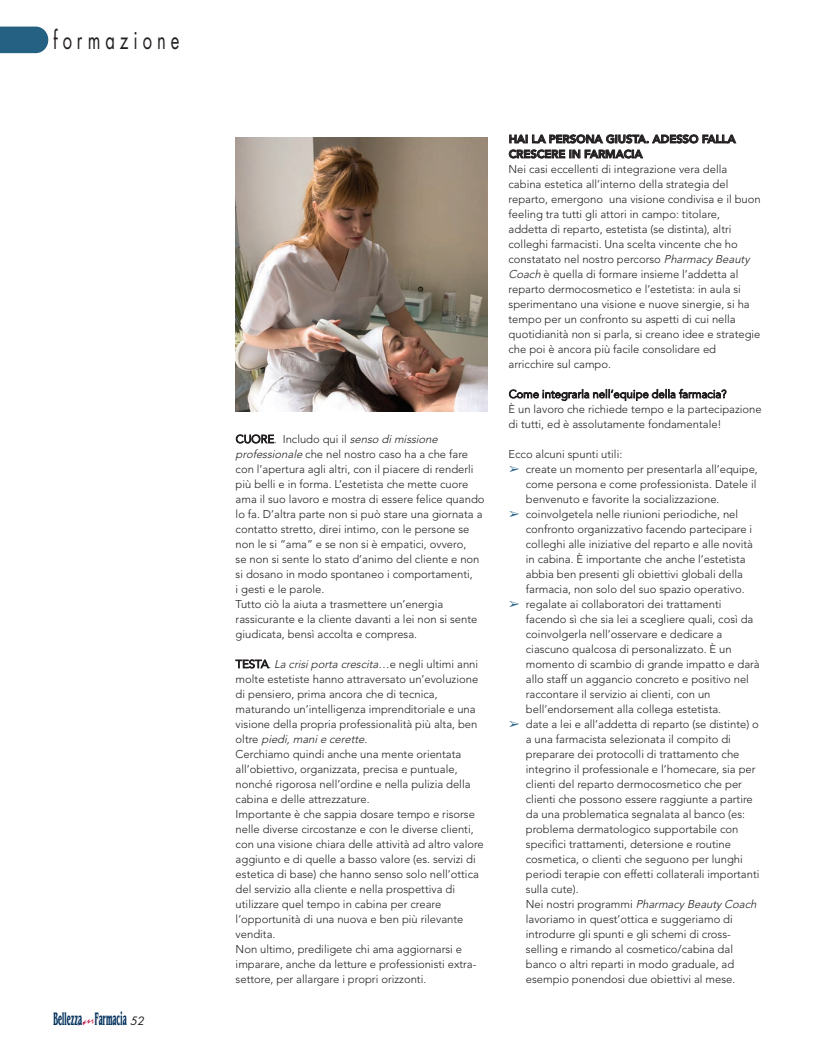
<style>
.page{position:relative;width:815px;height:1063px;background:#fff}
.page>*{position:absolute;margin:0;border:0;box-sizing:border-box;transform-origin:0 0}
.t1{font:24.38px "Futura";letter-spacing:.3em;color:#231f20;scale:.68 1}
.t2{font:700 18.88px "Benguiat";letter-spacing:.015em;color:#002f5b;scale:.35 1}
.t3{font:300 11.25px/15px "Avenir LT Std";color:#231f20}
.t4{font:800 11.25px/15px "Avenir LT Std";color:#231f20}
.s1{font-family:"Futura";font-weight:400;font-style:italic;font-size:11.25px;color:#231f20}
.s2{font-style:italic}
</style>
<div class="page">
<svg style="left:509px;top:134px;width:227px;height:9px"></svg>
<svg style="left:509px;top:149px;width:134px;height:9px"></svg>
<svg style="left:509px;top:389px;width:217px;height:12px"></svg>
<svg style="left:236px;top:434px;width:38px;height:9px"></svg>
<svg style="left:235px;top:659px;width:34px;height:9px"></svg>
<img style="left:78px;top:1016px;width:19px;height:10px">
<svg style="left:0;top:27px;width:48px;height:26px"></svg>
<img style="left:236px;top:137px;width:252px;height:274px">
<h1 class="t1" style="left:53px;top:29px;width:187px">formazione</h1>
<h2 class="t2" style="left:53px;top:1008px;width:261px">Bellezza Farmacia <span class="s1">52</span></h2>
<p class="t3" style="left:236px;top:433px;width:250px">CUORE. Includo qui il <span class="s2">senso dimissione professionale</span>che nel nostro caso ha a che fare con l’apertura agli altri, con il piacere di renderli più belli e in forma. L’estetista che mette cuore ama il suo lavoro e mostra di essere felice quando lo fa. D’altra parte non si può stare una giornata a contatto stretto, direi intimo, con le persone se non le si “ama” e se non si è empatici, ovvero,<br>se non si sente lo stato d’animo del cliente e non si dosano in modo spontaneo i comportamenti,<br>i gesti e le parole.<br>Tutto ciò la aiuta a trasmettere un’energia rassicurante e la cliente davanti a lei non si sente giudicata, bensì accolta e compresa.</p>
<p class="t3" style="left:236px;top:658px;width:250px">TESTA. <span class="s2">La crisiporta crescita</span>…e negli ultimi anni molte estetiste hanno attraversato un’evoluzione di pensiero, prima ancora che di tecnica, maturando un’intelligenza imprenditoriale e una visione della propria professionalità più alta, ben o l t re <span class="s2">piedi,manie cerette.<br></span>Cerchiamo quindi anche una mente orientata all’obiettivo, organizzata, precisa e puntuale, nonché rigorosa nell’ordine e nella pulizia della cabina e delle attrezzature.<br>Importante è che sappia dosare tempo e risorse nelle diverse circostanze e con le diverse clienti, con una visione chiara delle attività ad altro valore aggiunto e di quelle a basso valore (es. servizi di estetica di base) che hanno senso solo nell’ottica del servizio alla cliente e nella prospettiva di utilizzare quel tempo in cabina per creare l’opportunità di una nuova e ben più rilevante vendita.<br>Non ultimo, prediligete chi ama aggiornarsi e imparare, anche da letture e professionisti extra&shy;settore, per allargare i propri orizzonti.</p>
<p class="t4" style="left:509px;top:132px;width:228px">HAI LA PERSONA GIUSTA. ADESSO FALLA<br>CRESCERE IN FARMACIA</p>
<p class="t3" style="left:509px;top:163px;width:254px">Nei casi eccellenti di integrazione vera della cabina estetica all’interno della strategia del reparto, emergono una visione condivisa e il buon feeling tra tutti gli attori in campo: titolare, addetta di reparto, estetista (se distinta), altri colleghi farmacisti. Una scelta vincente che ho constatato nel nostro percorso <span class="s2">Pharmacy Beauty Coach</span>è quella di formare insieme l’addetta al reparto dermocosmetico e l’estetista: in aula si sperimentano una visione e nuove sinergie, si ha tempo per un confronto su aspetti di cui nella quotidianità non si parla, si creano idee e strategie che poi è ancora più facile consolidare ed arricchire sul campo.</p>
<p class="t3" style="left:509px;top:403px;width:255px">È un lavoro che richiede tempo e la partecipazione di tutti, ed è assolutamente fondamentale!</p>
<p class="t3" style="left:526px;top:448px;width:235px;text-indent:-17px">Ecco alcuni spunti utili:<br>create un momento per presentarla all’equipe, come persona e come professionista. Datele il benvenuto e favorite la socializzazione. coinvolgetela nelle riunioni periodiche, nel confronto organizzativo facendo partecipare i colleghi alle iniziative del reparto e alle novità in cabina. È importante che anche l’estetista abbia ben presenti gli obiettivi globali della farmacia, non solo del suo spazio operativo. regalate ai collaboratori dei trattamenti facendo sì che sia lei a scegliere quali, così da coinvolgerla nell’osservare e dedicare a ciascuno qualcosa di personalizzato. È un momento di scambio di grande impatto e darà allo staff un aggancio concreto e positivo nel raccontare il servizio ai clienti, con un bell’endorsement alla collega estetista.<br>date a lei e all’addetta di reparto (se distinte) o a una farmacista selezionata il compito di preparare dei protocolli di trattamento che integrino il professionale e l’homecare, sia per clienti del reparto dermocosmetico che per clienti che possono essere raggiunte a partire da una problematica segnalata al banco (es: problema dermatologico supportabile con specifici trattamenti, detersione e routine cosmetica, o clienti che seguono per lunghi periodi terapie con effetti collaterali importanti sulla cute).<br>N e i n o st r i p ro g ra m m i <span class="s2">Pharmacy Beauty Coach </span>lavoriamo in quest’ottica e suggeriamo di introdurre gli spunti e gli schemi di cross&shy;selling e rimando al cosmetico/cabina dal banco o altri reparti in modo graduale, ad esempio ponendosi due obiettivi al mese.</p>
</div>
